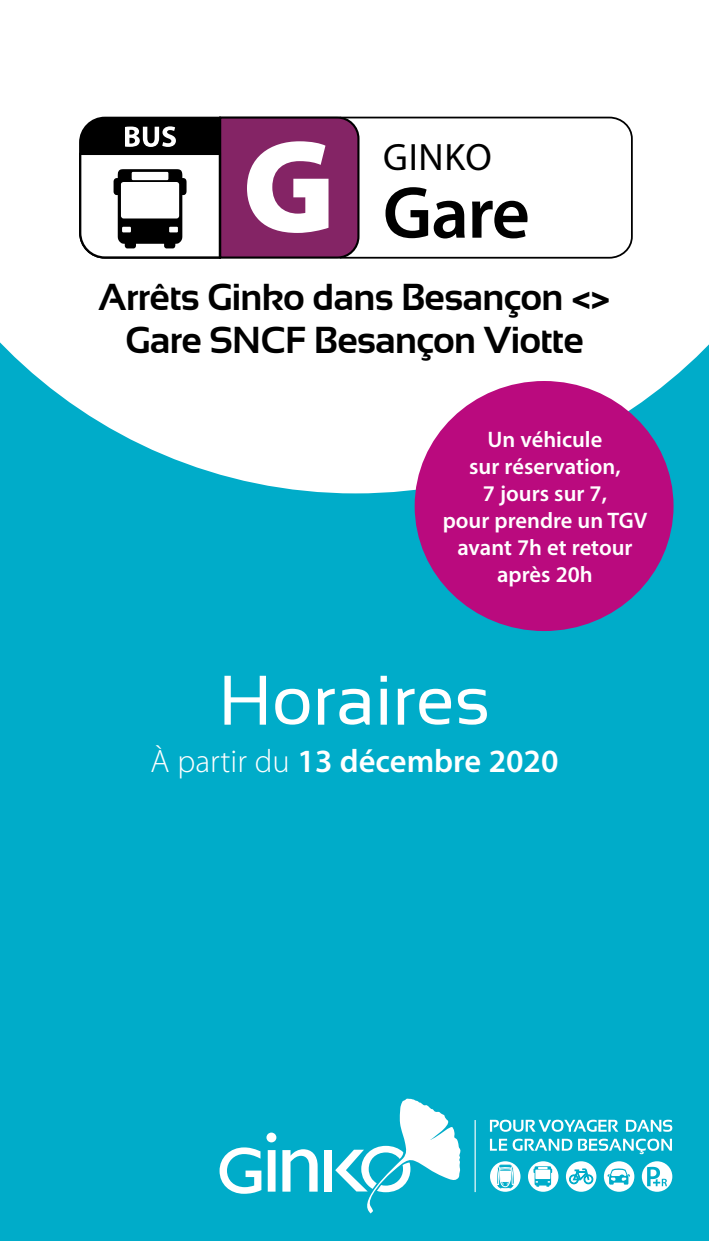
<style>
.page{position:relative;width:709px;height:1241px;background:#fff}
.page>*{position:absolute;margin:0;border:0;box-sizing:border-box;transform-origin:0 0}
.t1{font:600 74px "Myriad Pro";color:#000}
.t2{font:70px "Sansation";color:#fff}
.t3{font:38.25px "Myriad Pro";letter-spacing:.02em;color:#000}
.t4{font:700 37.5px/42.5px "Sansation";letter-spacing:-.02em;color:#000;text-align:center}
.t5{font:600 32.5px "Myriad Pro";color:#fff}
.t6{font:600 22.5px/27px "Myriad Pro";color:#fff;text-align:center}
.s1{font-weight:900;font-size:133.25px;color:#fff}
.s2{font-weight:300}
</style>
<div class="page">
<div style="left:0;top:0;width:709px;height:1240px;background:#00acc9"></div>
<svg style="left:0;top:0;width:709px;height:493px;background:#e6f7f9"></svg>
<div style="left:414px;top:381px;width:259px;height:250px;background:#ba0a7e;border-radius:50%"></div>
<div style="left:360px;top:116px;width:273px;height:143px;background:#fff"></div>
<svg style="left:79px;top:115px;width:281px;height:145px;background:#8e6280"></svg>
<svg style="left:282px;top:1149px;width:35px;height:42px"></svg>
<svg style="left:219px;top:1132px;width:57px;height:61px"></svg>
<div style="left:324px;top:1149px;width:8px;height:42px;background:#fff"></div>
<svg style="left:335px;top:1098px;width:126px;height:116px"></svg>
<svg style="left:490px;top:1119px;width:182px;height:12px"></svg>
<hr style="left:474px;top:1119px;width:1px;height:72px;background:#fff">
<div style="left:528px;top:1160px;width:30px;height:31px;background:#fff;border-radius:50%"></div>
<div style="left:604px;top:1160px;width:30px;height:31px;background:#fff;border-radius:50%"></div>
<div style="left:566px;top:1160px;width:30px;height:31px;background:#fff;border-radius:50%"></div>
<div style="left:642px;top:1160px;width:30px;height:31px;background:#fff;border-radius:50%"></div>
<svg style="left:490px;top:1160px;width:30px;height:31px"></svg>
<svg style="left:490px;top:1138px;width:182px;height:50px"></svg>
<h1 class="t1" style="left:242px;top:166px;width:289px"><span class="s1">G</span> Gare</h1>
<h3 class="t3" style="left:383px;top:133px;width:110px">GINKO</h3>
<h3 class="t4" style="left:98px;top:276px;width:514px">Arrêts Ginko dans Besançon &lt;&gt;<br>Gare SNCF Besançon Viotte</h3>
<p class="t6" style="left:443px;top:425px;width:206px">Un véhicule<br>sur réservation,<br>7 jours sur 7,<br>pour prendre un TGV avant 7h et retour après 20h</p>
<h2 class="t2" style="left:219px;top:661px;width:273px">Horaires</h2>
<h3 class="t5" style="left:151px;top:740px;width:409px"><span class="s2">À partir du</span> 13 décembre 2020</h3>
</div>
